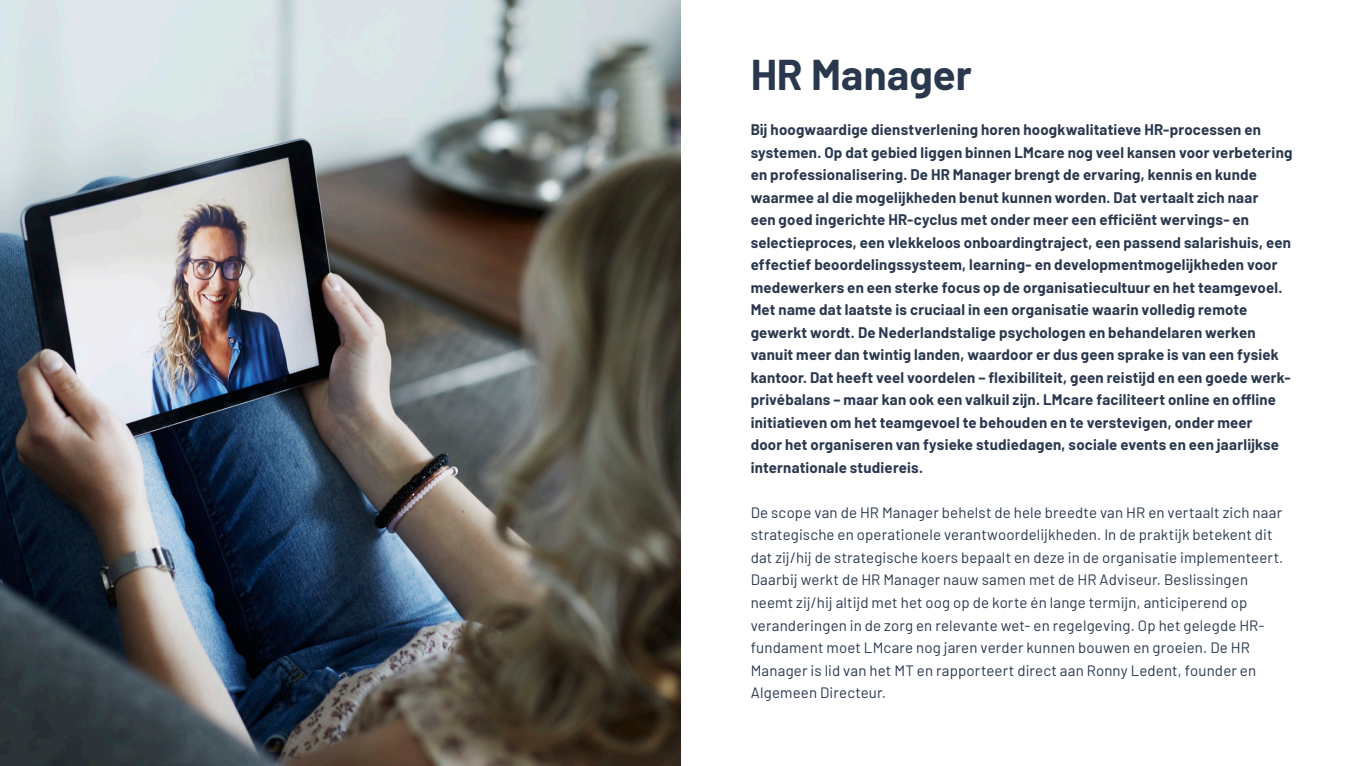
<style>
.page{position:relative;width:1361px;height:766px;background:#fff}
.page>*{position:absolute;margin:0;border:0;box-sizing:border-box;transform-origin:0 0}
.t1{font:700 42px "Barlow";letter-spacing:.005em;color:#2a384e}
.t2{font:700 15px/22.5px "Barlow";letter-spacing:.015em;color:#2a384e}
.t3{font:15px/22.5px "Barlow";letter-spacing:.01em;color:#2a384e}
</style>
<div class="page">
<img style="left:0;top:0;width:680px;height:765px">
<p class="t1" style="left:750px;top:44px;width:223px">HR Manager</p>
<p class="t2" style="left:750px;top:117px;width:543px">Bij hoogwaardige dienstverlening horen hoogkwalitatieve HR-processen en systemen. Op dat gebied liggen binnen LMcare nog veel kansen voor verbetering en professionalisering. De HR Manager brengt de ervaring, kennis en kunde waarmee al die mogelijkheden benut kunnen worden. Dat vertaalt zich naar<br>een goed ingerichte HR-cyclus met onder meer een efficiënt wervings- en selectieproces, een vlekkeloos onboardingtraject, een passend salarishuis, een effectief beoordelingssysteem, learning- en developmentmogelijkheden voor medewerkers en een sterke focus op de organisatiecultuur en het teamgevoel.<br>Met name dat laatste is cruciaal in een organisatie waarin volledig remote gewerkt wordt. De Nederlandstalige psychologen en behandelaren werken vanuit meer dan twintig landen, waardoor er dus geen sprake is van een fysiek kantoor. Dat heeft veel voordelen – flexibiliteit, geen reistijd en een goede werk&shy;privébalans – maar kan ook een valkuil zijn. LMcare faciliteert online en offline initiatieven om het teamgevoel te behouden en te verstevigen, onder meer<br>door het organiseren van fysieke studiedagen, sociale events en een jaarlijkse internationale studiereis.</p>
<p class="t3" style="left:750px;top:500px;width:534px">De scope van de HR Manager behelst de hele breedte van HR en vertaalt zich naar strategische en operationele verantwoordelijkheden. In de praktijk betekent dit dat zij/hij de strategische koers bepaalt en deze in de organisatie implementeert.<br>Daarbij werkt de HR Manager nauw samen met de HR Adviseur. Beslissingen neemt zij/hij altijd met het oog op de korte én lange termijn, anticiperend op veranderingen in de zorg en relevante wet- en regelgeving. Op het gelegde HR&shy;fundament moet LMcare nog jaren verder kunnen bouwen en groeien. De HR Manager is lid van het MT en rapporteert direct aan Ronny Ledent, founder en Algemeen Directeur.</p>
</div>
